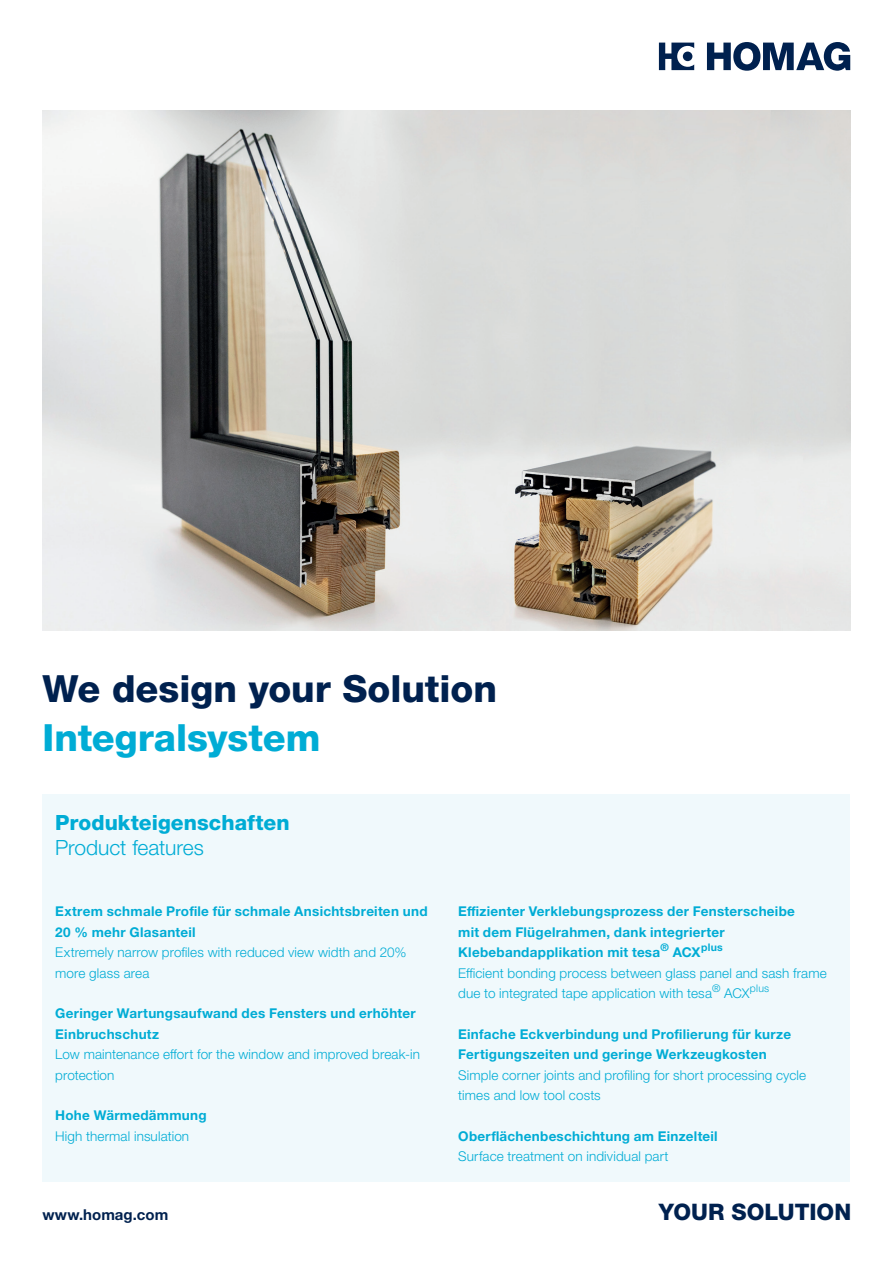
<style>
.page{position:relative;width:893px;height:1263px;background:#fff}
.page>*{position:absolute;margin:0;border:0;box-sizing:border-box;transform-origin:0 0}
.t1{font:800 37.5px "Helvetica Neue LTW1 G";letter-spacing:-.005em;color:#00214f}
.t2{font:800 37.5px "Helvetica Neue LTW1 G";color:#00acd5}
.t3{font:800 22.8px "Helvetica Neue LTW1 G";color:#00214f}
.t4{font:800 21px "Helvetica Neue LTW1 G";color:#00acd5}
.t5{font:300 21px "Helvetica Neue LTW1 G";letter-spacing:-.005em;color:#00acd5}
.t6{font:700 15px "Helvetica Neue LTW1 G";color:#00214f}
.t7{font:700 13.5px/20.4px "Helvetica Neue LTW1 G";letter-spacing:.02em;color:#00acd5}
.t8{font:300 13.5px/20.4px "Helvetica Neue LTW1 G";letter-spacing:.01em;color:#00acd5}
.s1{font-weight:300}
</style>
<div class="page">
<div style="left:43px;top:794px;width:807px;height:388px;background:#f0f9fc"></div>
<img style="left:43px;top:111px;width:807px;height:520px">
<svg style="left:707px;top:42px;width:143px;height:29px"></svg>
<svg style="left:659px;top:43px;width:35px;height:27px"></svg>
<h1 class="t1" style="left:43px;top:667px;width:456px">We design your Solution</h1>
<h1 class="t2" style="left:43px;top:715px;width:279px">Integralsystem</h1>
<h3 class="t4" style="left:55px;top:810px;width:236px">Produkteigenschaften</h3>
<h3 class="t5" style="left:55px;top:835px;width:150px">Product features</h3>
<p class="t7" style="left:55px;top:901px;width:374px">Extrem schmale Profile für schmale Ansichtsbreiten und<br>20 % mehr Glasanteil</p>
<p class="t8" style="left:55px;top:942px;width:353px">Extremely narrow profiles with reduced view width and 20% more glass area</p>
<p class="t7" style="left:55px;top:1003px;width:362px">Geringer Wartungsaufwand des Fensters und erhöhter<br>Einbruchschutz</p>
<p class="t8" style="left:55px;top:1044px;width:366px">Low maintenance effort for the window and improved break-in protection</p>
<p class="t7" style="left:55px;top:1105px;width:153px">Hohe Wärmedämmung</p>
<p class="t8" style="left:55px;top:1126px;width:135px">High thermal insulation</p>
<p class="t7" style="left:458px;top:901px;width:370px">Effizienter Verklebungsprozess der Fensterscheibe<br>mit dem Flügelrahmen, dank integrierter Klebebandapplikation mit tesa<sup>®</sup> ACX<sup>plus<br></sup><span class="s1">Efficient bonding process between glass panel and sash frame due to integrated tape application with tesa</span><sup>®</sup> <span class="s1">ACX</span><sup>plus</sup></p>
<p class="t7" style="left:458px;top:1024px;width:334px">Einfache Eckverbindung und Profilierung für kurze<br>Fertigungszeiten und geringe Werkzeugkosten</p>
<p class="t8" style="left:458px;top:1064px;width:350px">Simple corner joints and profiling for short processing cycle times and low tool costs</p>
<p class="t7" style="left:458px;top:1126px;width:261px">Oberflächenbeschichtung am Einzelteil</p>
<p class="t8" style="left:458px;top:1146px;width:212px">Surface treatment on individual part</p>
<p class="t6" style="left:43px;top:1206px;width:127px">www.homag.com</p>
<h2 class="t3" style="left:659px;top:1199px;width:194px">YOUR SOLUTION</h2>
</div>
